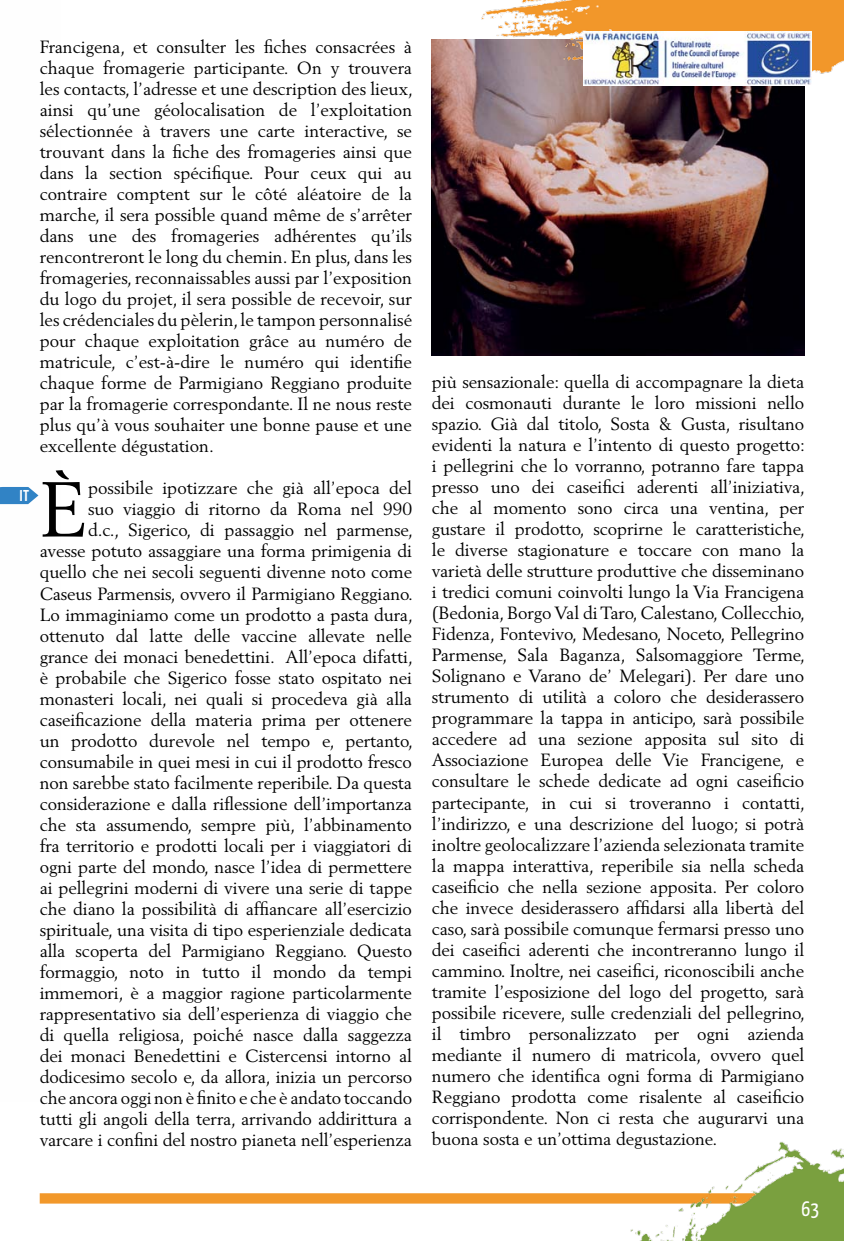
<style>
.page{position:relative;width:844px;height:1241px;background:#fff}
.page>*{position:absolute;margin:0;border:0;box-sizing:border-box;transform-origin:0 0}
.t1{font:76.83px "Berling";color:#000}
.t2{font:21px "Yanone Kaffeesatz";color:#fff}
.t3{font:17.5px/21px "Berling";letter-spacing:-.005em;color:#000;text-align:justify}
.t4{font:700 15.75px "Yanone Kaffeesatz";color:#fff}
</style>
<div class="page">
<img style="left:432px;top:40px;width:372px;height:315px">
<div style="left:40px;top:1192px;width:755px;height:11px;background:#f2982a;border:2px solid #f2982a"></div>
<img style="left:479px;top:0;width:364px;height:86px">
<img style="left:611px;top:1142px;width:232px;height:98px">
<img style="left:583px;top:31px;width:228px;height:55px">
<svg style="left:0;top:487px;width:38px;height:17px"></svg>
<p class="t4" style="left:20px;top:486px;width:11px">IT</p>
<p class="t3" style="left:40px;top:36px;width:374px">Francigena, et consulter les fiches consacrées à chaque fromagerie participante. On y trouvera les contacts, l’adresse et une description des lieux, ainsi qu’une géolocalisation de l’exploitation sélectionnée à travers une carte interactive, se trouvant dans la fiche des fromageries ainsi que dans la section spécifique. Pour ceux qui au contraire comptent sur le côté aléatoire de la marche, il sera possible quand même de s’arrêter dans une des fromageries adhérentes qu’ils rencontreront le long du chemin. En plus, dans les fromageries, reconnaissables aussi par l’exposition du logo du projet, il sera possible de recevoir, sur les crédenciales du pèlerin, le tampon personnalisé pour chaque exploitation grâce au numéro de matricule, c’est-à-dire le numéro qui identifie chaque forme de Parmigiano Reggiano produite par la fromagerie correspondante. Il ne nous reste plus qu’à vous souhaiter une bonne pause et une excellente dégustation.</p>
<h1 class="t1" style="left:40px;top:462px;width:50px">È</h1>
<p class="t3" style="left:40px;top:477px;width:374px;text-align:right">possibile ipotizzare che già all’epoca del<br>suo viaggio di ritorno da Roma nel 990<br>d.c., Sigerico, di passaggio nel parmense, avesse potuto assaggiare una forma primigenia di quello che nei secoli seguenti divenne noto come Caseus Parmensis, ovvero il Parmigiano Reggiano.<br>Lo immaginiamo come un prodotto a pasta dura, ottenuto dal latte delle vaccine allevate nelle grance dei monaci benedettini. All’epoca difatti, è probabile che Sigerico fosse stato ospitato nei monasteri locali, nei quali si procedeva già alla caseificazione della materia prima per ottenere un prodotto durevole nel tempo e, pertanto, consumabile in quei mesi in cui il prodotto fresco non sarebbe stato facilmente reperibile. Da questa considerazione e dalla riflessione dell’importanza che sta assumendo, sempre più, l’abbinamento fra territorio e prodotti locali per i viaggiatori di ogni parte del mondo, nasce l’idea di permettere ai pellegrini moderni di vivere una serie di tappe che diano la possibilità di affiancare all’esercizio spirituale, una visita di tipo esperienziale dedicata alla scoperta del Parmigiano Reggiano. Questo formaggio, noto in tutto il mondo da tempi immemori, è a maggior ragione particolarmente rappresentativo sia dell’esperienza di viaggio che di quella religiosa, poiché nasce dalla saggezza dei monaci Benedettini e Cistercensi intorno al dodicesimo secolo e, da allora, inizia un percorso che ancora oggi non è finito e che è andato toccando tutti gli angoli della terra, arrivando addirittura a varcare i confini del nostro pianeta nell’esperienza</p>
<p class="t3" style="left:432px;top:371px;width:374px">più sensazionale: quella di accompagnare la dieta dei cosmonauti durante le loro missioni nello spazio. Già dal titolo, Sosta &amp; Gusta, risultano evidenti la natura e l’intento di questo progetto: i pellegrini che lo vorranno, potranno fare tappa presso uno dei caseifici aderenti all’iniziativa, che al momento sono circa una ventina, per gustare il prodotto, scoprirne le caratteristiche, le diverse stagionature e toccare con mano la varietà delle strutture produttive che disseminano i tredici comuni coinvolti lungo la Via Francigena (Bedonia, Borgo Val di Taro, Calestano, Collecchio, Fidenza, Fontevivo, Medesano, Noceto, Pellegrino Parmense, Sala Baganza, Salsomaggiore Terme, Solignano e Varano de’ Melegari). Per dare uno strumento di utilità a coloro che desiderassero programmare la tappa in anticipo, sarà possibile accedere ad una sezione apposita sul sito di Associazione Europea delle Vie Francigene, e consultare le schede dedicate ad ogni caseificio partecipante, in cui si troveranno i contatti, l’indirizzo, e una descrizione del luogo; si potrà inoltre geolocalizzare l’azienda selezionata tramite la mappa interattiva, reperibile sia nella scheda caseificio che nella sezione apposita. Per coloro che invece desiderassero affidarsi alla libertà del caso, sarà possibile comunque fermarsi presso uno dei caseifici aderenti che incontreranno lungo il cammino. Inoltre, nei caseifici, riconoscibili anche tramite l’esposizione del logo del progetto, sarà possibile ricevere, sulle credenziali del pellegrino, il timbro personalizzato per ogni azienda mediante il numero di matricola, ovvero quel numero che identifica ogni forma di Parmigiano Reggiano prodotta come risalente al caseificio corrispondente. Non ci resta che augurarvi una buona sosta e un’ottima degustazione.</p>
<p class="t2" style="left:801px;top:1195px;width:19px">63</p>
</div>
